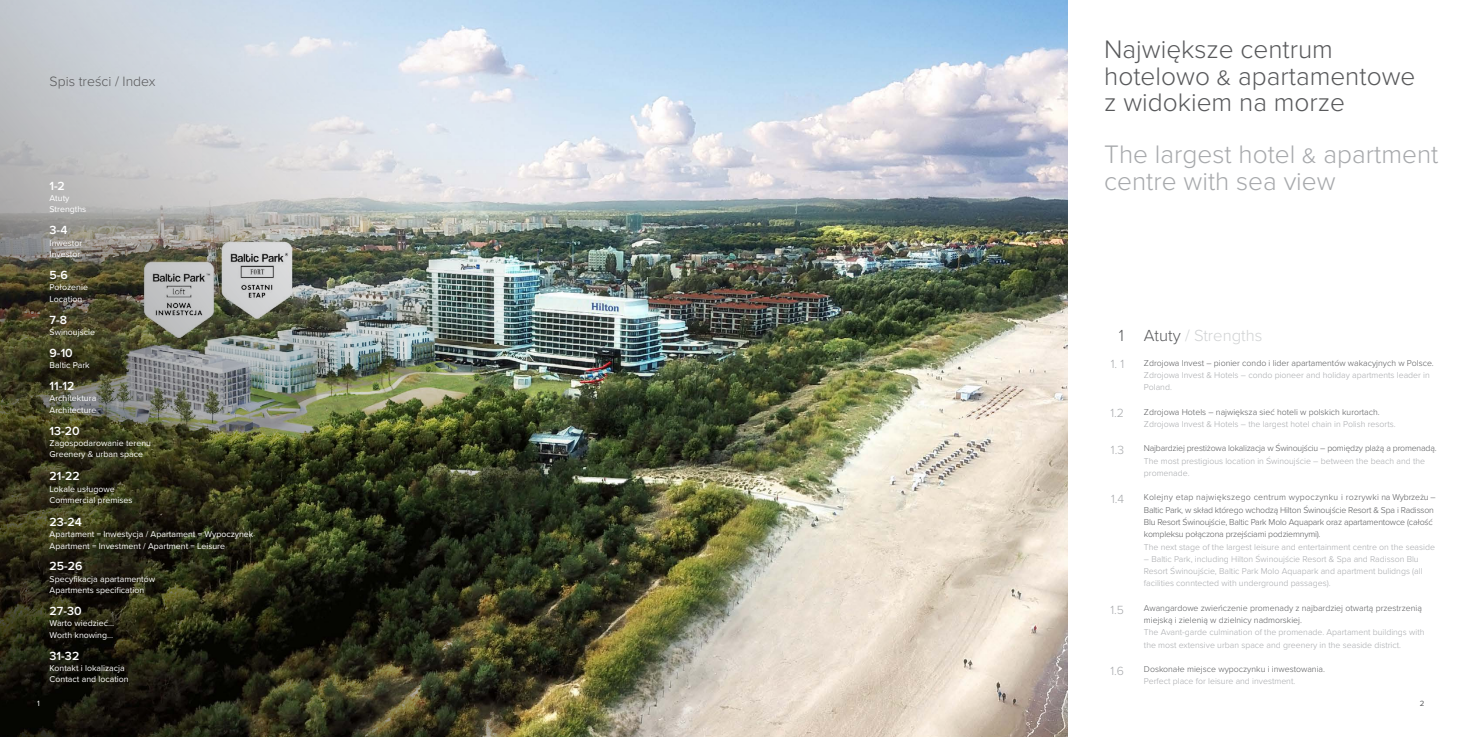
<style>
.page{position:relative;width:1474px;height:737px;background:#fff}
.page>*{position:absolute;margin:0;border:0;box-sizing:border-box;transform-origin:0 0}
.t1{font:300 26.25px/26.2px "Proxima Nova";color:#58595b}
.t2{font:300 26.25px/26.2px "Proxima Nova";color:#a7a9ac}
.t3{font:300 16.62px "Proxima Nova";color:#d1d3d4}
.t4{font:300 14px "Proxima Nova";color:#58585a}
.t5{font:600 12.25px "Proxima Nova";color:#fff}
.t6{font:300 12.25px "Proxima Nova";color:#a7a9ac}
.t7{font:300 8.75px/12.2px "Proxima Nova";color:#a7a9ac}
.t8{font:8.75px/11.4px "Proxima Nova";color:#fff}
.t9{font:300 8.75px/12.2px "Proxima Nova";letter-spacing:-.02em;color:#58595b}
.t10{font:300 8.75px/12.2px "Proxima Nova";color:#58595b}
.t11{font:7.88px "Proxima Nova";color:#58595b}
.t12{font:7.88px "Proxima Nova";color:#fff}
.s1{color:#58595b}
</style>
<div class="page">
<img style="left:505px;top:0;width:562px;height:737px">
<img style="left:0;top:0;width:505px;height:737px">
<h3 class="t4" style="left:50px;top:70px;width:107px">Spis treści / Index</h3>
<p class="t12" style="left:37px;top:697px;width:4px">1</p>
<h3 class="t5" style="left:50px;top:176px;width:17px">1-2</h3>
<p class="t8" style="left:50px;top:192px;width:38px">Atuty<br>Strengths</p>
<h3 class="t5" style="left:50px;top:221px;width:19px">3-4</h3>
<p class="t8" style="left:50px;top:237px;width:34px">Inwestor<br>Investor</p>
<h3 class="t5" style="left:50px;top:266px;width:20px">5-6</h3>
<p class="t8" style="left:50px;top:281px;width:40px">Położenie<br>Location</p>
<h3 class="t5" style="left:50px;top:310px;width:19px">7-8</h3>
<p class="t8" style="left:50px;top:326px;width:47px">Świnoujście</p>
<h3 class="t5" style="left:50px;top:343px;width:25px">9-10</h3>
<p class="t8" style="left:50px;top:359px;width:42px">Baltic Park</p>
<h3 class="t5" style="left:50px;top:377px;width:26px">11-12</h3>
<p class="t8" style="left:50px;top:392px;width:48px">Architektura<br>Architecture</p>
<h3 class="t5" style="left:50px;top:421px;width:32px">13-20</h3>
<p class="t8" style="left:50px;top:437px;width:103px">Zagospodarowanie terenu<br>Greenery &amp; urban space</p>
<h3 class="t5" style="left:50px;top:467px;width:32px">21-22</h3>
<p class="t8" style="left:50px;top:482px;width:84px">Lokale usługowe<br>Commercial premises</p>
<h3 class="t5" style="left:50px;top:512px;width:34px">23-24</h3>
<p class="t8" style="left:50px;top:528px;width:205px">Apartament = Inwestycja / Apartament = Wypoczynek<br>Apartment = Investment / Apartment = Leisure</p>
<h3 class="t5" style="left:50px;top:557px;width:34px">25-26</h3>
<p class="t8" style="left:50px;top:573px;width:107px">Specyfikacja apartamentów<br>Apartments specification</p>
<h3 class="t5" style="left:50px;top:602px;width:34px">27-30</h3>
<p class="t8" style="left:50px;top:617px;width:66px">Warto wiedzieć...<br>Worth knowing...</p>
<h3 class="t5" style="left:50px;top:646px;width:31px">31-32</h3>
<p class="t8" style="left:50px;top:662px;width:81px">Kontakt i lokalizacja<br>Contact and location</p>
<h1 class="t1" style="left:1104px;top:35px;width:313px">Największe centrum hotelowo &amp; apartamentowe z widokiem na morze</h1>
<h1 class="t2" style="left:1104px;top:140px;width:336px">The largest hotel &amp; apartment centre with sea view</h1>
<h2 class="t3" style="left:1118px;top:323px;width:145px"><span class="s1">1 Atuty</span> / Strengths</h2>
<h3 class="t6" style="left:1110px;top:355px;width:15px">1. 1</h3>
<p class="t10" style="left:1143px;top:356px;width:291px">Zdrojowa Invest – pionier condo i lider apartamentów wakacyjnych w Polsce.</p>
<p class="t7" style="left:1143px;top:368px;width:287px">Zdrojowa Invest &amp; Hotels – condo pioneer and holiday apartments leader in<br>Poland.</p>
<p class="t10" style="left:1143px;top:405px;width:237px">Zdrojowa Hotels – największa sieć hoteli w polskich kurortach.</p>
<p class="t7" style="left:1143px;top:417px;width:253px">Zdrojowa Invest &amp; Hotels – the largest hotel chain in Polish resorts.</p>
<p class="t9" style="left:1143px;top:442px;width:294px">Najbardziej prestiżowa lokalizacja w Świnoujściu – pomiędzy plażą a promenadą.</p>
<p class="t7" style="left:1143px;top:454px;width:283px">The most prestigious location in Świnoujście – between the beach and the promenade.</p>
<p class="t9" style="left:1143px;top:491px;width:293px">Kolejny etap największego centrum wypoczynku i rozrywki na Wybrzeżu – Baltic Park, w skład którego wchodzą Hilton Świnoujście Resort &amp; Spa i Radisson Blu Resort Świnoujście, Baltic Park Molo Aquapark oraz apartamentowce (całość kompleksu połączona przejściami podziemnymi).</p>
<p class="t7" style="left:1143px;top:540px;width:292px">The next stage of the largest leisure and entertainment centre on the seaside</p>
<p class="t7" style="left:1143px;top:552px;width:280px">– Baltic Park, including Hilton Świnoujście Resort &amp; Spa and Radisson Blu<br>Resort Świnoujście, Baltic Park Molo Aquapark and apartment bulidngs (all facilities conntected with underground passages).</p>
<p class="t10" style="left:1143px;top:601px;width:279px">Awangardowe zwieńczenie promenady z najbardziej otwartą przestrzenią miejską i zielenią w dzielnicy nadmorskiej.</p>
<p class="t7" style="left:1143px;top:625px;width:282px">The Avant-garde culmination of the promenade. Apartament buildings with the most extensive urban space and greenery in the seaside district.</p>
<p class="t10" style="left:1143px;top:662px;width:182px">Doskonałe miejsce wypoczynku i inwestowania.</p>
<p class="t7" style="left:1143px;top:674px;width:153px">Perfect place for leisure and investment.</p>
<h3 class="t6" style="left:1110px;top:404px;width:15px">1.2</h3>
<h3 class="t6" style="left:1110px;top:441px;width:15px">1.3</h3>
<h3 class="t6" style="left:1110px;top:490px;width:15px">1.4</h3>
<h3 class="t6" style="left:1110px;top:600px;width:15px">1.5</h3>
<h3 class="t6" style="left:1110px;top:661px;width:15px">1.6</h3>
<p class="t11" style="left:1419px;top:697px;width:6px">2</p>
</div>
